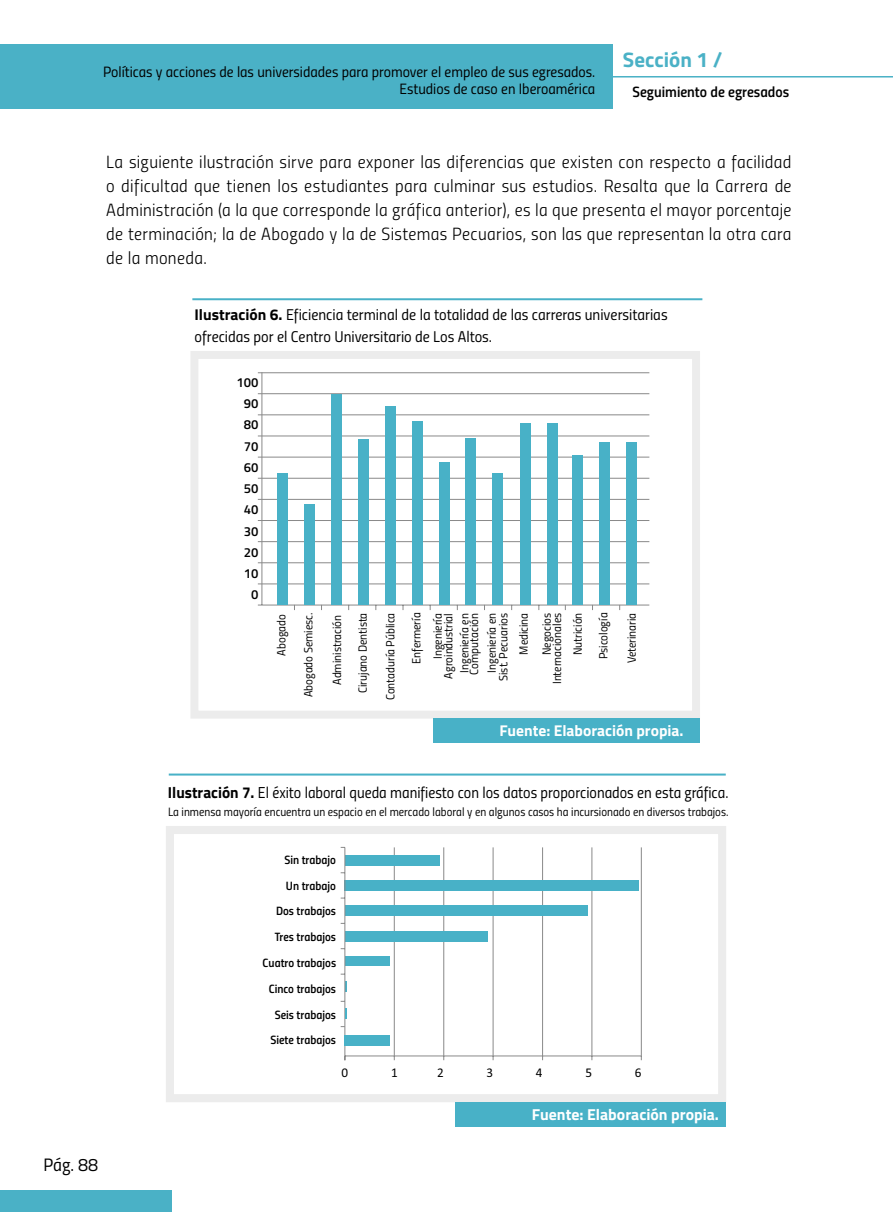
<style>
.page{position:relative;width:893px;height:1212px;background:#fff}
.page>*{position:absolute;margin:0;border:0;box-sizing:border-box;transform-origin:0 0}
.t1{font:700 21px "Titillium";color:#4ab1c6}
.t2{font:18px "Titillium Regular Upright";color:#000}
.t3{font:17.7px/24px "Titillium Light Upright";letter-spacing:.015em;color:#000;text-align:justify}
.t4{font:15.9px "Titillium Thin Upright";color:#000}
.t5{font:700 15.9px "Titillium";color:#fff}
.t6{font:15.6px/21.8px "Titillium Thin Upright";color:#000}
.t7{font:700 15.6px "Titillium";color:#fff}
.t8{font:15px/16.5px "Titillium Regular Upright";color:#000;text-align:right}
.t9{font:15px "Titillium Semibold Upright";color:#000}
.t10{font:13.35px "Calibri";color:#000}
.t11{font:italic 700 13.2px/21.1px "Titillium Semibold Upright Semi";color:#000;text-align:right}
.t12{font:12.15px "Titillium Thin Upright";color:#000}
.t13{font:italic 700 12.15px/25.8px "Titillium Semibold Upright Semi";color:#000;text-align:right}
.t14{font:11.85px/25.5px "Titillium Thin Upright";color:#000;text-align:right}
.s1{font-family:"Titillium";font-weight:700}
</style>
<div class="page">
<div style="left:0;top:1190px;width:172px;height:22px;background:#4ab1c6"></div>
<div style="left:0;top:44px;width:612px;height:65px;background:#4ab1c6"></div>
<hr style="left:611px;top:76px;width:282px;height:2px;background:#4ab1c6">
<hr style="left:258px;top:605px;width:391px;height:1px;background:#898989">
<hr style="left:262px;top:372px;width:1px;height:233px;background:#898989">
<div style="left:190px;top:351px;width:510px;height:367px;border:8px solid #ececec"></div>
<div style="left:434px;top:718px;width:266px;height:25px;background:#48b1c7"></div>
<hr style="left:192px;top:298px;width:510px;height:2px;background:#48b1c7">
<hr style="left:258px;top:583px;width:391px;height:1px;background:#898989">
<hr style="left:258px;top:562px;width:391px;height:1px;background:#898989">
<hr style="left:258px;top:541px;width:391px;height:1px;background:#898989">
<hr style="left:258px;top:520px;width:391px;height:1px;background:#898989">
<hr style="left:258px;top:499px;width:391px;height:1px;background:#898989">
<hr style="left:258px;top:478px;width:391px;height:1px;background:#898989">
<hr style="left:258px;top:457px;width:391px;height:1px;background:#898989">
<hr style="left:258px;top:436px;width:391px;height:1px;background:#898989">
<hr style="left:258px;top:414px;width:391px;height:1px;background:#898989">
<hr style="left:258px;top:393px;width:391px;height:1px;background:#898989">
<div style="left:277px;top:473px;width:11px;height:132px;background:#48b1c7"></div>
<div style="left:304px;top:504px;width:11px;height:101px;background:#48b1c7"></div>
<div style="left:332px;top:394px;width:10px;height:211px;background:#48b1c7"></div>
<div style="left:359px;top:439px;width:10px;height:166px;background:#48b1c7"></div>
<div style="left:385px;top:406px;width:10px;height:199px;background:#48b1c7"></div>
<div style="left:412px;top:421px;width:10px;height:184px;background:#48b1c7"></div>
<div style="left:439px;top:462px;width:10px;height:143px;background:#48b1c7"></div>
<div style="left:465px;top:438px;width:10px;height:167px;background:#48b1c7"></div>
<div style="left:492px;top:473px;width:10px;height:132px;background:#48b1c7"></div>
<div style="left:520px;top:423px;width:11px;height:182px;background:#48b1c7"></div>
<div style="left:547px;top:423px;width:10px;height:182px;background:#48b1c7"></div>
<div style="left:572px;top:455px;width:11px;height:150px;background:#48b1c7"></div>
<div style="left:599px;top:442px;width:11px;height:163px;background:#48b1c7"></div>
<div style="left:626px;top:442px;width:11px;height:163px;background:#48b1c7"></div>
<hr style="left:258px;top:372px;width:391px;height:1px;background:#898989">
<div style="left:166px;top:826px;width:560px;height:276px;background:#fff;border:8px solid #ececec"></div>
<div style="left:455px;top:1102px;width:271px;height:24px;background:#48b1c7"></div>
<hr style="left:169px;top:773px;width:557px;height:2px;background:#48b1c7">
<hr style="left:641px;top:847px;width:1px;height:209px;background:#898989">
<hr style="left:592px;top:847px;width:1px;height:209px;background:#898989">
<hr style="left:542px;top:847px;width:1px;height:209px;background:#898989">
<hr style="left:493px;top:847px;width:1px;height:209px;background:#898989">
<hr style="left:443px;top:847px;width:1px;height:209px;background:#898989">
<hr style="left:394px;top:847px;width:1px;height:209px;background:#898989">
<div style="left:345px;top:855px;width:95px;height:10px;background:#48b1c7"></div>
<div style="left:345px;top:880px;width:294px;height:10px;background:#48b1c7"></div>
<div style="left:345px;top:906px;width:242px;height:10px;background:#48b1c7"></div>
<div style="left:345px;top:931px;width:142px;height:10px;background:#48b1c7"></div>
<div style="left:345px;top:956px;width:44px;height:10px;background:#48b1c7"></div>
<hr style="left:345px;top:1055px;width:296px;height:1px;background:#898989">
<hr style="left:345px;top:847px;width:1px;height:213px;background:#898989">
<div style="left:345px;top:1035px;width:45px;height:11px;background:#48b1c7"></div>
<p class="t8" style="left:103px;top:63px;width:494px">Políticas y acciones de las universidades para promover el empleo de sus egresados.<br>Estudios de caso en Iberoamérica</p>
<p class="t1" style="left:623px;top:44px;width:101px">Sección 1 /</p>
<p class="t9" style="left:632px;top:81px;width:158px">Seguimiento de egresados</p>
<p class="t3" style="left:106px;top:148px;width:687px">La siguiente ilustración sirve para exponer las diferencias que existen con respecto a facilidad o dificultad que tienen los estudiantes para culminar sus estudios. Resalta que la Carrera de Administración (a la que corresponde la gráfica anterior), es la que presenta el mayor porcentaje de terminación; la de Abogado y la de Sistemas Pecuarios, son las que representan la otra cara de la moneda.</p>
<p class="t6" style="left:194px;top:305px;width:475px"><span class="s1">Ilustración .6</span> Eficiencia terminal de la totalidad de las carreras universitarias ofrecidas por el Centro Universitario de Los Altos.</p>
<p class="t11" style="left:236px;top:373px;width:24px">100<br>90<br>80<br>70<br>60<br>50<br>40<br>30<br>20<br>10<br>0</p>
<p class="t14" style="left:270px;top:656px;width:43px;rotate:-90deg">Abogado</p>
<p class="t14" style="left:297px;top:697px;width:86px;rotate:-90deg">Abogado Semiesc.</p>
<p class="t14" style="left:325px;top:693px;width:82px;text-align:center;rotate:-90deg">Administración<br>Cirujano Dentista</p>
<p class="t14" style="left:379px;top:700px;width:89px;rotate:-90deg">Contaduría Pública<br>Enfermería</p>
<p class="t14" style="left:433px;top:678px;width:67px;line-height:10.8px;rotate:-90deg">Ingeniería<br>Agroindustrial</p>
<p class="t14" style="left:461px;top:675px;width:63px;line-height:9.8px;text-align:left;rotate:-90deg">Ingeniería en<br>Computación</p>
<p class="t14" style="left:487px;top:681px;width:69px;line-height:11.7px;rotate:-90deg">Ingeniería en<br>Sist. Pecuarios</p>
<p class="t14" style="left:513px;top:655px;width:44px;line-height:22.8px;text-align:left;rotate:-90deg">Medicina<br>Negocios</p>
<p class="t14" style="left:548px;top:684px;width:73px;line-height:20.5px;rotate:-90deg">Internacionales<br>Nutrición</p>
<p class="t14" style="left:592px;top:659px;width:48px;rotate:-90deg">Psicología</p>
<p class="t14" style="left:620px;top:663px;width:52px;rotate:-90deg">Veterinaria</p>
<p class="t7" style="left:499px;top:725px;width:186px">Fuente: Elaboración propia.</p>
<p class="t4" style="left:168px;top:786px;width:562px"><span class="s1">Ilustración .7</span> El éxito laboral queda manifiesto con los datos proporcionados en esta gráfica.</p>
<p class="t12" style="left:168px;top:806px;width:562px">La inmensa mayoría encuentra un espacio en el mercado laboral y en algunos casos ha incursionado en diversos trabajos.</p>
<p class="t13" style="left:263px;top:848px;width:75px">Sin trabajo<br>Un trabajo<br>Dos trabajos<br>Tres trabajos<br>Cuatro trabajos<br>Cinco trabajos<br>Seis trabajos<br>Siete trabajos</p>
<p class="t10" style="left:342px;top:1065px;width:8px">0</p>
<p class="t10" style="left:391px;top:1065px;width:8px">1</p>
<p class="t10" style="left:437px;top:1065px;width:8px">2</p>
<p class="t10" style="left:486px;top:1065px;width:8px">3</p>
<p class="t10" style="left:536px;top:1065px;width:8px">4</p>
<p class="t10" style="left:585px;top:1065px;width:8px">5</p>
<p class="t10" style="left:635px;top:1065px;width:8px">6</p>
<p class="t2" style="left:43px;top:1151px;width:56px">Pág. 88</p>
<p class="t5" style="left:532px;top:1108px;width:189px">Fuente: Elaboración propia.</p>
</div>
